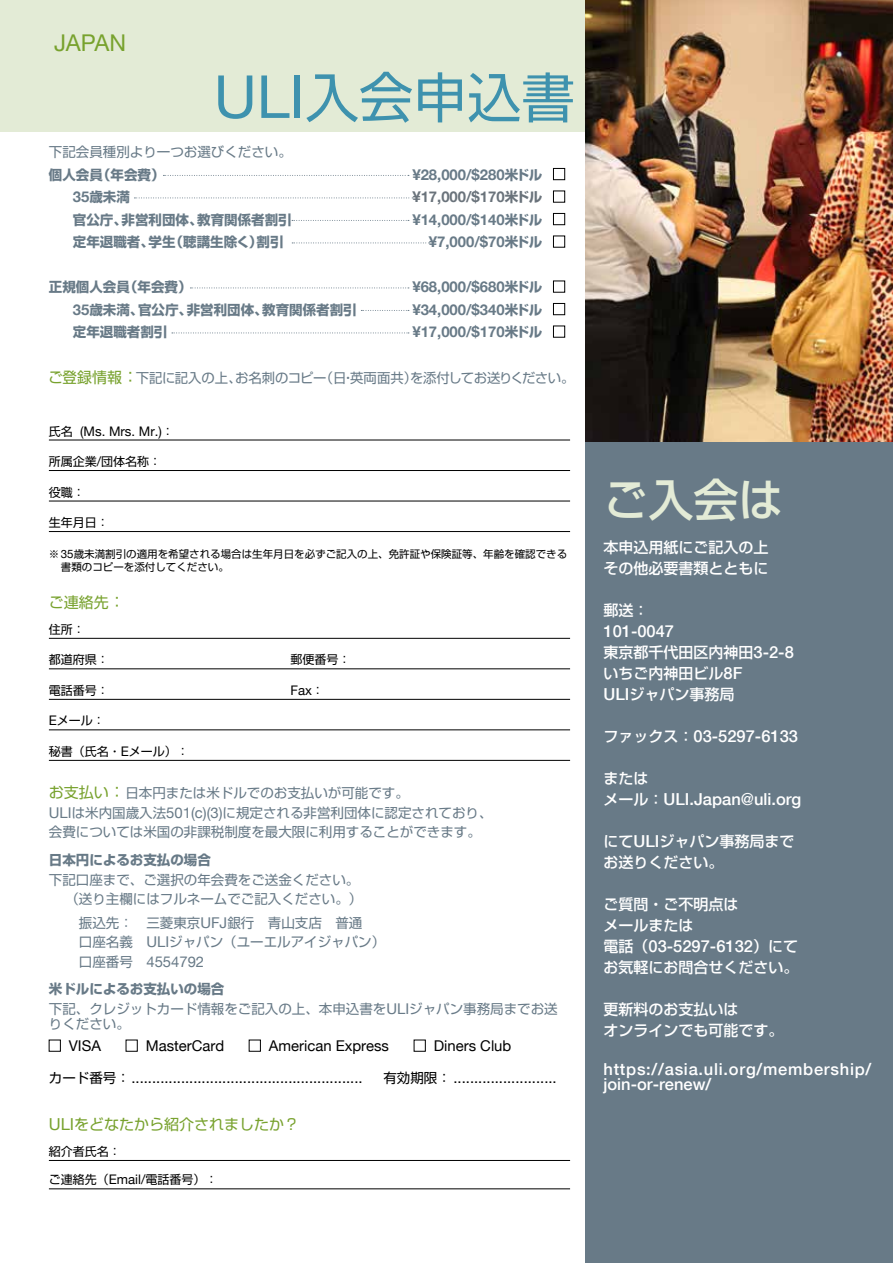
<style>
.page{position:relative;width:893px;height:1263px;background:#fff}
.page>*{position:absolute;margin:0;border:0;box-sizing:border-box;transform-origin:0 0}
.t1{font:54px "Shin Go Pr 6 N";color:#3e92ae}
.t2{font:500 45px "Shin Go Pr 6 N";color:#e3ebd6}
.t3{font:23.1px "Helvetica Neue";color:#78a22e}
.t4{font:500 16.5px "Helvetica Neue";color:#fff}
.t5{font:500 16.5px/15px "Helvetica Neue";letter-spacing:.045em;color:#fff}
.t6{font:500 15px/21px "Shin Go Pr 6 N";color:#fff}
.t7{font:15px "Shin Go Pr 6 N";color:#78a22e}
.t8{font:14.85px "Helvetica Neue";color:#000}
.t9{font:700 14.85px "Helvetica Neue";color:#687a87}
.t10{font:700 14.85px "Helvetica Neue";color:#6a737b}
.t11{font:14.85px "Helvetica Neue";color:#687a87}
.t12{font:13.5px/19.5px "Shin Go Pr 6 N";color:#687a87}
.t13{font:700 13.5px "Shin Go Pr 6 N";color:#687a87}
.t14{font:13.5px "Shin Go Pr 6 N";letter-spacing:-.025em;color:#687a87}
.t15{font:13.2px "Helvetica Neue";color:#000}
.t16{font:12px "Shin Go Pr 6 N";color:#000}
.t17{font:10.5px/13.5px "Shin Go Pr 6 N";color:#000}
.s1{font-family:"Helvetica Neue";font-size:59.4px}
.s2{font-family:"Shin Go Pr 6 N";font-size:13.5px}
.s3{font-family:"Helvetica Neue";font-size:14.85px}
.s4{font-size:15px;color:#78a22e}
.s5{font-size:16.5px;color:#78a22e}
.s6{font-family:"Shin Go Pr 6 N";font-size:12px}
.s7{font-family:"Helvetica Neue";font-size:13.2px}
.s8{font-family:"Helvetica Neue";font-size:11.55px}
.s9{font-size:16.5px}
.s10{font-weight:700}
.s11{font-family:"Helvetica Neue";font-size:16.5px}
.s12{font-family:"Shin Go Pr 6 N";font-size:15px}
</style>
<div class="page">
<div style="left:0;top:0;width:893px;height:132px;background:#e3ebd6"></div>
<div style="left:586px;top:118px;width:307px;height:1145px;background:#687a87"></div>
<hr style="left:49px;top:440px;width:521px;height:1px;background:#000">
<hr style="left:49px;top:470px;width:521px;height:1px;background:#000">
<hr style="left:49px;top:501px;width:521px;height:1px;background:#000">
<hr style="left:49px;top:531px;width:521px;height:1px;background:#000">
<hr style="left:49px;top:638px;width:521px;height:1px;background:#000">
<hr style="left:49px;top:668px;width:521px;height:1px;background:#000">
<hr style="left:49px;top:699px;width:521px;height:1px;background:#000">
<hr style="left:49px;top:730px;width:521px;height:1px;background:#000">
<hr style="left:49px;top:760px;width:521px;height:1px;background:#000">
<hr style="left:49px;top:1160px;width:521px;height:1px;background:#000">
<hr style="left:49px;top:1188px;width:521px;height:1px;background:#000">
<div style="left:49px;top:1040px;width:12px;height:11px;border:1px solid #000"></div>
<div style="left:126px;top:1040px;width:12px;height:11px;border:1px solid #000"></div>
<div style="left:249px;top:1040px;width:12px;height:11px;border:1px solid #000"></div>
<div style="left:414px;top:1040px;width:12px;height:11px;border:1px solid #000"></div>
<svg style="left:163px;top:175px;width:246px;height:1px"></svg>
<div style="left:553px;top:168px;width:12px;height:12px;border:1px solid #000"></div>
<svg style="left:134px;top:198px;width:279px;height:1px"></svg>
<div style="left:553px;top:191px;width:12px;height:11px;border:1px solid #000"></div>
<svg style="left:292px;top:220px;width:117px;height:1px"></svg>
<div style="left:553px;top:213px;width:12px;height:12px;border:1px solid #000"></div>
<svg style="left:292px;top:243px;width:138px;height:1px"></svg>
<div style="left:553px;top:236px;width:12px;height:11px;border:1px solid #000"></div>
<svg style="left:190px;top:288px;width:219px;height:1px"></svg>
<div style="left:553px;top:281px;width:12px;height:11px;border:1px solid #000"></div>
<svg style="left:361px;top:310px;width:48px;height:1px"></svg>
<div style="left:553px;top:303px;width:12px;height:12px;border:1px solid #000"></div>
<svg style="left:172px;top:333px;width:237px;height:1px"></svg>
<div style="left:553px;top:326px;width:12px;height:11px;border:1px solid #000"></div>
<img style="left:586px;top:0;width:307px;height:441px">
<h3 class="t3" style="left:54px;top:23px;width:74px">JAPAN</h3>
<h1 class="t1" style="left:214px;top:53px;width:363px"><span class="s1">ULI</span>入会申込書</h1>
<p class="t12" style="left:49px;top:142px;width:245px">下記会員種別より一つお選びください。</p>
<p class="t13" style="left:49px;top:164px;width:117px">個人会員（年会費）</p>
<p class="t9" style="left:412px;top:161px;width:131px">¥28,000/$280<span class="s2">米ドル</span></p>
<p class="t13" style="left:73px;top:187px;width:59px"><span class="s3">35</span>歳未満</p>
<p class="t10" style="left:412px;top:184px;width:131px">¥17,000/$170<span class="s2">米ドル</span></p>
<p class="t13" style="left:73px;top:209px;width:220px">官公庁、非営利団体、教育関係者割引</p>
<p class="t9" style="left:412px;top:206px;width:131px">¥14,000/$140<span class="s2">米ドル</span></p>
<p class="t13" style="left:73px;top:232px;width:212px">定年退職者、学生（聴講生除く）割引</p>
<p class="t9" style="left:429px;top:229px;width:115px">¥7,000/$70<span class="s2">米ドル</span></p>
<p class="t13" style="left:49px;top:277px;width:144px">正規個人会員（年会費）</p>
<p class="t9" style="left:412px;top:274px;width:131px">¥68,000/$680<span class="s2">米ドル</span></p>
<p class="t13" style="left:73px;top:299px;width:285px"><span class="s3">35</span>歳未満、官公庁、非営利団体、教育関係者割引</p>
<p class="t9" style="left:412px;top:296px;width:131px">¥34,000/$340<span class="s2">米ドル</span></p>
<p class="t13" style="left:73px;top:322px;width:96px">定年退職者割引</p>
<p class="t9" style="left:412px;top:319px;width:131px">¥17,000/$170<span class="s2">米ドル</span></p>
<p class="t14" style="left:48px;top:367px;width:528px"><span class="s4">ご登録情報</span><span class="s5">：</span>下記に記入の上、お名刺のコピー（日・英両面共）を添付してお送りください。</p>
<p class="t15" style="left:49px;top:420px;width:127px"><span class="s6">氏名</span> (Ms. Mrs. Mr.)<span class="s6">：</span></p>
<p class="t16" style="left:49px;top:452px;width:114px">所属企業<span class="s7">/</span>団体名称：</p>
<p class="t16" style="left:49px;top:482px;width:37px">役職：</p>
<p class="t16" style="left:49px;top:513px;width:61px">生年月日：</p>
<p class="t17" style="left:61px;top:546px;width:508px;text-indent:-12px">※ <span class="s8">35</span>歳未満割引の適用を希望される場合は生年月日を必ずご記入の上、免許証や保険証等、年齢を確認できる書類のコピーを添付してください。</p>
<p class="t7" style="left:49px;top:590px;width:78px">ご連絡先<span class="s9">：</span></p>
<p class="t16" style="left:49px;top:619px;width:37px">住所：</p>
<p class="t16" style="left:49px;top:650px;width:62px">都道府県：</p>
<p class="t16" style="left:290px;top:650px;width:61px">郵便番号：</p>
<p class="t16" style="left:49px;top:680px;width:61px">電話番号：</p>
<p class="t15" style="left:290px;top:679px;width:35px">Fax<span class="s6">：</span></p>
<p class="t16" style="left:49px;top:711px;width:58px"><span class="s7">E</span>メール：</p>
<p class="t16" style="left:49px;top:741px;width:142px">秘書（氏名・<span class="s7">E</span>メール）：</p>
<p class="t12" style="left:49px;top:783px;width:445px"><span class="s4">お支払い</span><span class="s5">：</span>日本円または米ドルでのお支払いが可能です。<br><span class="s3">ULI</span>は米内国歳入法<span class="s3">501(c)(3)</span>に規定される非営利団体に認定されており、会費については米国の非課税制度を最大限に利用することができます。</p>
<p class="t13" style="left:49px;top:849px;width:163px">日本円によるお支払の場合</p>
<p class="t12" style="left:49px;top:869px;width:315px;text-align:right">下記口座まで、ご選択の年会費をご送金ください。（送り主欄にはフルネームでご記入ください。）</p>
<p class="t12" style="left:79px;top:912px;width:308px">振込先：　三菱東京<span class="s3">UFJ</span>銀行　青山支店　普通<br>口座名義　<span class="s3">ULI</span>ジャパン（ユーエルアイジャパン）</p>
<p class="t11" style="left:79px;top:949px;width:127px"><span class="s2">口座番号　</span>4554792</p>
<p class="t12" style="left:49px;top:979px;width:510px"><span class="s10">米ドルによるお支払いの場合<br></span>下記、クレジットカード情報をご記入の上、本申込書を<span class="s3">ULI</span>ジャパン事務局までお送</p>
<p class="t12" style="left:49px;top:1013px;width:82px">りください。</p>
<p class="t8" style="left:69px;top:1033px;width:34px">VISA</p>
<p class="t8" style="left:146px;top:1033px;width:80px">MasterCard</p>
<p class="t8" style="left:269px;top:1033px;width:122px">American Express</p>
<p class="t8" style="left:434px;top:1033px;width:79px">Diners Club</p>
<p class="t8" style="left:49px;top:1065px;width:315px"><span class="s2">カード番号：</span> ........................................................</p>
<p class="t8" style="left:383px;top:1065px;width:175px"><span class="s2">有効期限：</span> .........................</p>
<p class="t7" style="left:49px;top:1112px;width:252px"><span class="s11">ULI</span>をどなたから紹介されましたか？</p>
<p class="t16" style="left:49px;top:1141px;width:74px">紹介者氏名：</p>
<p class="t16" style="left:49px;top:1170px;width:170px">ご連絡先（<span class="s7">Email/</span>電話番号）：</p>
<h2 class="t2" style="left:603px;top:463px;width:181px">ご入会は</h2>
<p class="t6" style="left:603px;top:536px;width:166px">本申込用紙にご記入の上その他必要書類とともに</p>
<p class="t6" style="left:603px;top:599px;width:46px">郵送：</p>
<p class="t4" style="left:603px;top:617px;width:72px">101-0047</p>
<p class="t6" style="left:603px;top:641px;width:192px">東京都千代田区内神田<span class="s11">3-2-8</span>いちご内神田ビル<span class="s11">8F<br>ULI</span>ジャパン事務局</p>
<p class="t4" style="left:603px;top:722px;width:196px"><span class="s12">ファックス：</span>03-5297-6133</p>
<p class="t6" style="left:603px;top:767px;width:46px">または</p>
<p class="t4" style="left:603px;top:785px;width:199px"><span class="s12">メール：</span>ULI.Japan@uli.org</p>
<p class="t6" style="left:603px;top:830px;width:192px">にて<span class="s11">ULI</span>ジャパン事務局までお送りください。</p>
<p class="t6" style="left:603px;top:893px;width:136px">ご質問・ご不明点はメールまたは</p>
<p class="t4" style="left:603px;top:932px;width:196px"><span class="s12">電話（</span>03-5297-6132<span class="s12">）にて</span></p>
<p class="t6" style="left:603px;top:956px;width:196px">お気軽にお問合せください。</p>
<p class="t6" style="left:603px;top:998px;width:181px">更新料のお支払いは<br>オンラインでも可能です。</p>
<p class="t5" style="left:603px;top:1061px;width:269px">https://asia.uli.org/membership/ join-or-renew/</p>
</div>
